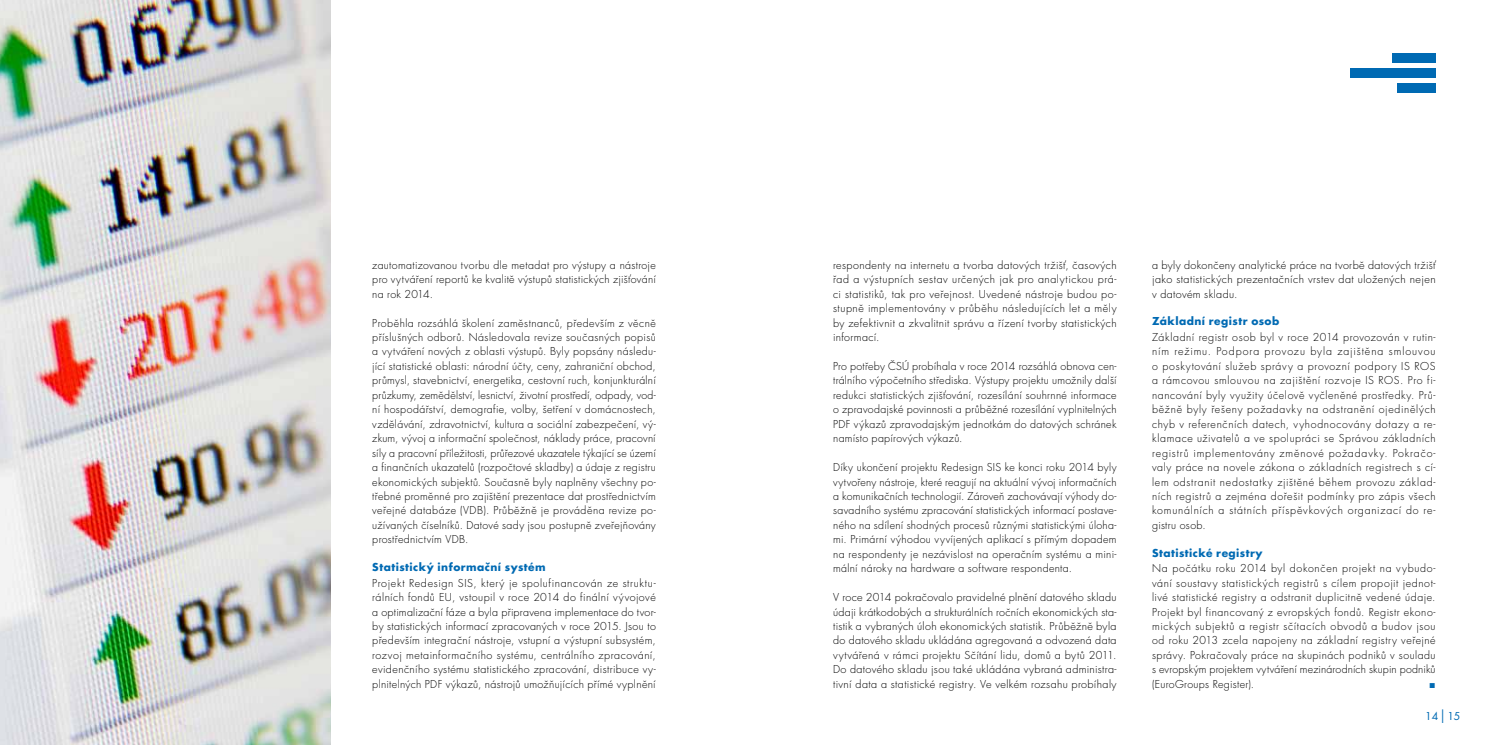
<style>
.page{position:relative;width:1489px;height:745px;background:#fff}
.page>*{position:absolute;margin:0;border:0;box-sizing:border-box;transform-origin:0 0}
.t1{font:10.62px/14.5px "Futura CE Light";letter-spacing:.03em;color:#000;text-align:justify}
.t2{font:700 10.62px "Futura CE";letter-spacing:.045em;color:#006ab3}
.t3{font:10.62px "Futura CE Book";color:#006ab3}
.t4{font:900 10.62px "Arial";color:#006ab3}
.s1{font-size:18px}
</style>
<div class="page">
<div style="left:1392px;top:53px;width:43px;height:10px;background:#006ab3"></div>
<div style="left:1350px;top:68px;width:85px;height:10px;background:#006ab3"></div>
<div style="left:1396px;top:83px;width:39px;height:10px;background:#006ab3"></div>
<img style="left:0;top:0;width:331px;height:744px">
<p class="t1" style="left:372px;top:258px;width:285px">zautomatizovanou tvorbu dle metadat pro výstupy a nástroje pro vytváření reportů ke kvalitě výstupů statistických zjišťování na rok 2014.</p>
<p class="t1" style="left:372px;top:316px;width:285px">Proběhla rozsáhlá školení zaměstnanců, především z věcně příslušných odborů. Následovala revize současných popisů a vytváření nových z oblasti výstupů. Byly popsány následu&shy;jící statistické oblasti: národní účty, ceny, zahraniční obchod, průmysl, stavebnictví, energetika, cestovní ruch, konjunkturální průzkumy, zemědělství, lesnictví, životní prostředí, odpady, vod&shy;ní hospodářství, demografie, volby, šetření v domácnostech, vzdělávání, zdravotnictví, kultura a sociální zabezpečení, vý&shy;zkum, vývoj a informační společnost, náklady práce, pracovní síly a pracovní příležitosti, průřezové ukazatele týkající se území a finančních ukazatelů (rozpočtové skladby) a údaje z registru ekonomických subjektů. Současně byly naplněny všechny po&shy;třebné proměnné pro zajištění prezentace dat prostřednictvím veřejné databáze (VDB). Průběžně je prováděna revize po&shy;užívaných číselníků. Datové sady jsou postupně zveřejňovány prostřednictvím VDB.</p>
<p class="t2" style="left:372px;top:560px;width:175px">Statistický informační systém</p>
<p class="t1" style="left:372px;top:576px;width:285px">Projekt Redesign SIS, který je spolufinancován ze struktu&shy;rálních fondů EU, vstoupil v roce 2014 do finální vývojové a optimalizační fáze a byla připravena implementace do tvor&shy;by statistických informací zpracovaných v roce 2015. Jsou to především integrační nástroje, vstupní a výstupní subsystém, rozvoj metainformačního systému, centrálního zpracování, evidenčního systému statistického zpracování, distribuce vy&shy;plnitelných PDF výkazů, nástrojů umožňujících přímé vyplnění</p>
<p class="t1" style="left:833px;top:258px;width:285px">respondenty na internetu a tvorba datových tržišť, časových řad a výstupních sestav určených jak pro analytickou prá&shy;ci statistiků, tak pro veřejnost. Uvedené nástroje budou po&shy;stupně implementovány v průběhu následujících let a měly by zefektivnit a zkvalitnit správu a řízení tvorby statistických informací.</p>
<p class="t1" style="left:833px;top:359px;width:285px">Pro potřeby ČSÚ probíhala v roce 2014 rozsáhlá obnova cen&shy;trálního výpočetního střediska. Výstupy projektu umožnily další redukci statistických zjišťování, rozesílání souhrnné informace o zpravodajské povinnosti a průběžné rozesílání vyplnitelných PDF výkazů zpravodajským jednotkám do datových schránek namísto papírových výkazů.</p>
<p class="t1" style="left:833px;top:460px;width:285px">Díky ukončení projektu Redesign SIS ke konci roku 2014 byly vytvořeny nástroje, které reagují na aktuální vývoj informačních a komunikačních technologií. Zároveň zachovávají výhody do&shy;savadního systému zpracování statistických informací postave&shy;ného na sdílení shodných procesů různými statistickými úloha&shy;mi. Primární výhodou vyvíjených aplikací s přímým dopadem na respondenty je nezávislost na operačním systému a mini&shy;mální nároky na hardware a software respondenta.</p>
<p class="t1" style="left:833px;top:590px;width:285px">V roce 2014 pokračovalo pravidelné plnění datového skladu údaji krátkodobých a strukturálních ročních ekonomických sta&shy;tistik a vybraných úloh ekonomických statistik. Průběžně byla do datového skladu ukládána agregovaná a odvozená data vytvářená v rámci projektu Sčítání lidu, domů a bytů 2011.<br>Do datového skladu jsou také ukládána vybraná administra&shy;tivní data a statistické registry. Ve velkém rozsahu probíhaly</p>
<p class="t1" style="left:1152px;top:258px;width:285px">a byly dokončeny analytické práce na tvorbě datových tržišť jako statistických prezentačních vrstev dat uložených nejen v datovém skladu.</p>
<p class="t2" style="left:1152px;top:314px;width:129px">Základní registr osob</p>
<p class="t1" style="left:1152px;top:330px;width:285px">Základní registr osob byl v roce 2014 provozován v rutin&shy;ním režimu. Podpora provozu byla zajištěna smlouvou o poskytování služeb správy a provozní podpory IS ROS a rámcovou smlouvou na zajištění rozvoje IS ROS. Pro fi&shy;nancování byly využity účelově vyčleněné prostředky. Prů&shy;běžně byly řešeny požadavky na odstranění ojedinělých chyb v referenčních datech, vyhodnocovány dotazy a re&shy;klamace uživatelů a ve spolupráci se Správou základních registrů implementovány změnové požadavky. Pokračo&shy;valy práce na novele zákona o základních registrech s cí&shy;lem odstranit nedostatky zjištěné během provozu základ&shy;ních registrů a zejména dořešit podmínky pro zápis všech komunálních a státních příspěvkových organizací do re&shy;gistru osob.</p>
<p class="t2" style="left:1152px;top:545px;width:112px">Statistické registry</p>
<p class="t1" style="left:1152px;top:561px;width:285px">Na počátku roku 2014 byl dokončen projekt na vybudo&shy;vání soustavy statistických registrů s cílem propojit jednot&shy;livé statistické registry a odstranit duplicitně vedené údaje.<br>Projekt byl financovaný z evropských fondů. Registr ekono&shy;mických subjektů a registr sčítacích obvodů a budov jsou od roku 2013 zcela napojeny na základní registry veřejné správy. Pokračovaly práce na skupinách podniků v souladu s evropským projektem vytváření mezinárodních skupin podniků (EuroGroups Register).</p>
<p class="t4" style="left:1429px;top:676px;width:8px">■</p>
<p class="t3" style="left:1425px;top:709px;width:37px">14 <span class="s1">I</span> 15</p>
</div>
